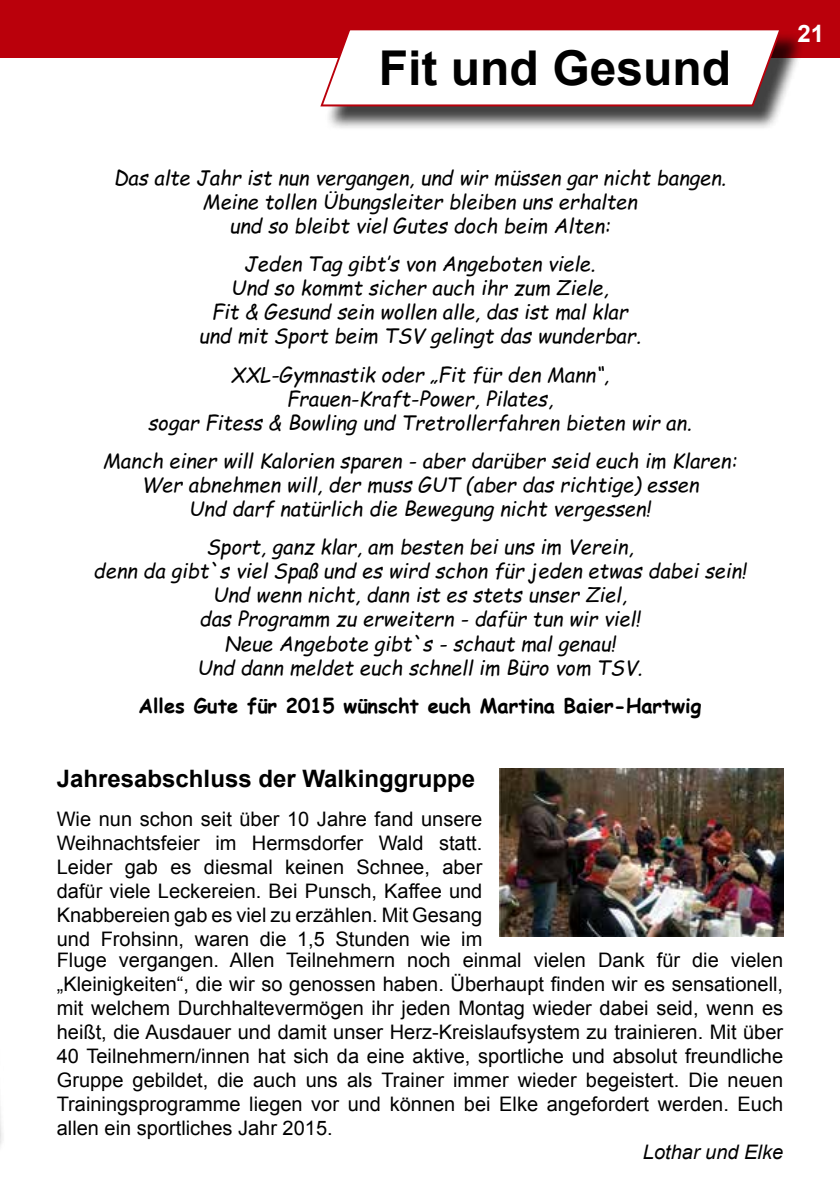
<style>
.page{position:relative;width:840px;height:1191px;background:#fff}
.page>*{position:absolute;margin:0;border:0;box-sizing:border-box;transform-origin:0 0}
.t1{font:700 48px "Arial";color:#000}
.t2{font:700 24px "Arial";color:#000}
.t3{font:700 24px "Arial";color:#fff}
.t4{font:italic 20px/24px "Comic Sans MS";color:#000;text-align:center}
.t5{font:20px/24px "Arial";color:#000;text-align:justify}
.t6{font:700 20px "Comic Sans MS";color:#000}
.t7{font:italic 20px "Arial";color:#000}
</style>
<div class="page">
<div style="left:0;top:0;width:839px;height:57px;background:#ba000b"></div>
<div style="left:324px;top:31px;width:481px;height:100px;background:#000;opacity:.75"></div>
<svg style="left:319px;top:30px;width:463px;height:77px"></svg>
<img style="left:499px;top:768px;width:283px;height:168px">
<h1 class="t1" style="left:378px;top:34px;width:354px">Fit und Gesund</h1>
<p class="t3" style="left:797px;top:16px;width:28px">21</p>
<p class="t4" style="left:114px;top:165px;width:613px">Das alte Jahr ist nun vergangen, und wir müssen gar nicht bangen.<br>Meine tollen Übungsleiter bleiben uns erhalten<br>und so bleibt viel Gutes doch beim Alten:</p>
<p class="t4" style="left:199px;top:251px;width:443px">Jeden Tag gibt’s von Angeboten viele.<br>Und so kommt sicher auch ihr zum Ziele,<br>Fit &amp; Gesund sein wollen alle, das ist mal klar und mit Sport beim TSV gelingt das wunderbar.</p>
<p class="t4" style="left:148px;top:361px;width:544px">XXL-Gymnastik oder „Fit für den Mann“,<br>Frauen-Kraft-Power, Pilates,<br>sogar Fitess &amp; Bowling und Tretrollerfahren bieten wir an.</p>
<p class="t4" style="left:103px;top:448px;width:635px">Manch einer will Kalorien sparen - aber darüber seid euch im Klaren:<br>Wer abnehmen will, der muss GUT (aber das richtige) essen<br>Und darf natürlich die Bewegung nicht vergessen!</p>
<p class="t4" style="left:94px;top:534px;width:653px">Sport, ganz klar, am besten bei uns im Verein,<br>denn da gibt`s viel Spaß und es wird schon für jeden etwas dabei sein!<br>Und wenn nicht, dann ist es stets unser Ziel,<br>das Programm zu erweitern - dafür tun wir viel!<br>Neue Angebote gibt`s - schaut mal genau!<br>Und dann meldet euch schnell im Büro vom TSV.</p>
<p class="t6" style="left:138px;top:691px;width:564px">Alles Gute für 2015 wünscht euch Martina Baier-Hartwig</p>
<p class="t2" style="left:57px;top:762px;width:419px">Jahresabschluss der Walkinggruppe</p>
<p class="t5" style="left:57px;top:806px;width:427px">Wie nun schon seit über 10 Jahre fand unsere Weihnachtsfeier im Hermsdorfer Wald statt.<br>Leider gab es diesmal keinen Schnee, aber dafür viele Leckereien. Bei Punsch, Kaffee und Knabbereien gab es viel zu erzählen. Mit Gesang und Frohsinn, waren die 1,5 Stunden wie im</p>
<p class="t5" style="left:57px;top:948px;width:727px">Fluge vergangen. Allen Teilnehmern noch einmal vielen Dank für die vielen „Kleinigkeiten“, die wir so genossen haben. Überhaupt finden wir es sensationell, mit welchem Durchhaltevermögen ihr jeden Montag wieder dabei seid, wenn es heißt, die Ausdauer und damit unser Herz-Kreislaufsystem zu trainieren. Mit über 40 Teilnehmern/innen hat sich da eine aktive, sportliche und absolut freundliche Gruppe gebildet, die auch uns als Trainer immer wieder begeistert. Die neuen Trainingsprogramme liegen vor und können bei Elke angefordert werden. Euch allen ein sportliches Jahr 2015.</p>
<p class="t7" style="left:642px;top:1139px;width:142px">Lothar und Elke</p>
</div>
